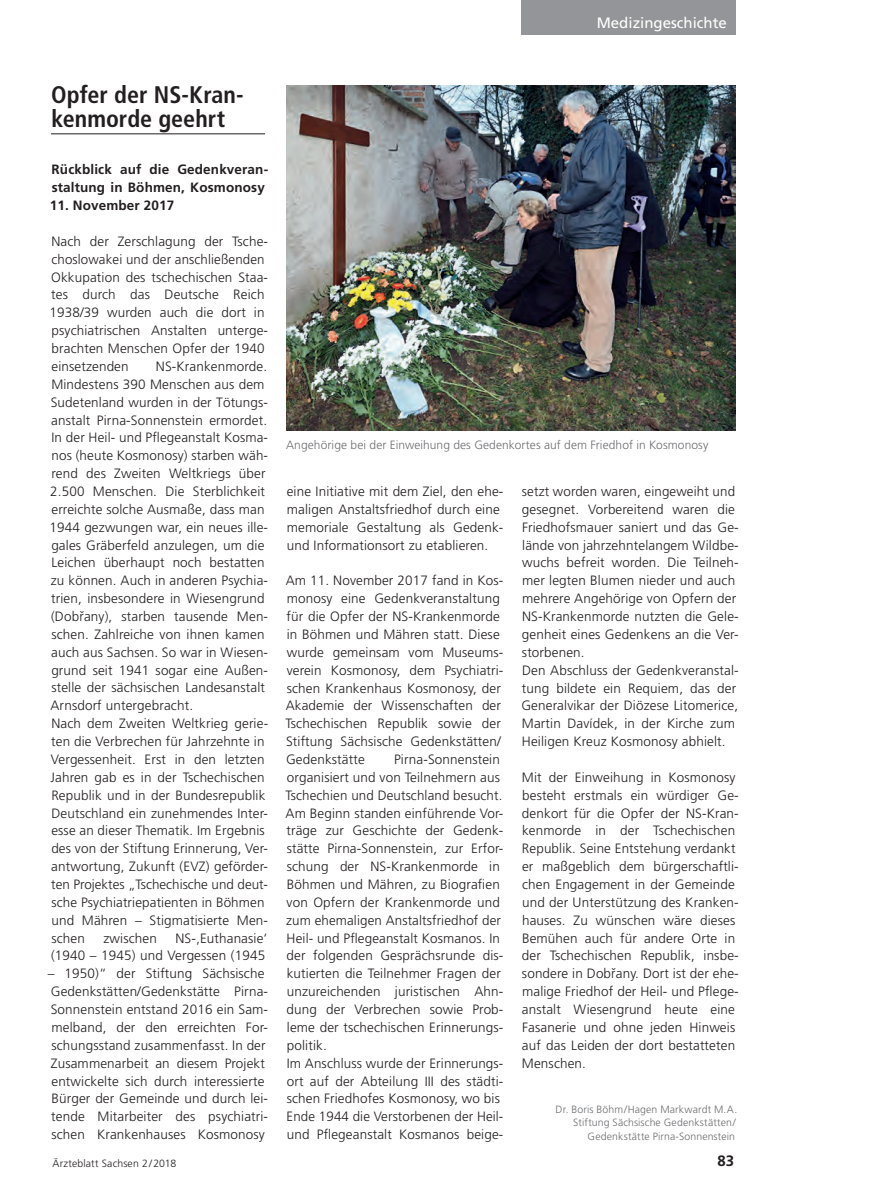
<style>
.page{position:relative;width:893px;height:1191px;background:#fff}
.page>*{position:absolute;margin:0;border:0;box-sizing:border-box;transform-origin:0 0}
.t1{font:700 condensed 24px/24px "Frutiger";color:#231f20}
.t2{font:15px "Frutiger";color:#fff}
.t3{font:700 15px "Frutiger";color:#231f20}
.t4{font:300 13.5px/17.9px "Frutiger";letter-spacing:.01em;color:#231f20}
.t5{font:700 13.5px/17.9px "Frutiger";letter-spacing:.01em;color:#231f20}
.t6{font:300 12px "Frutiger";letter-spacing:.01em;color:#6c6d70}
.t7{font:300 10.5px/13.5px "Frutiger";letter-spacing:.015em;color:#6c6d70;text-align:right}
.t8{font:300 10.5px "Frutiger";letter-spacing:.015em;color:#231f20}
.s1{font-family:"Helvetica"}
</style>
<div class="page">
<hr style="left:51px;top:133px;width:214px;height:1px;background:#231f20">
<div style="left:522px;top:0;width:214px;height:34px;background:#939598"></div>
<img style="left:286px;top:85px;width:450px;height:345px">
<p class="t2" style="left:597px;top:14px;width:132px">Medizingeschichte</p>
<h1 class="t1" style="left:51px;top:83px;width:194px">Opfer der NS-Kran&shy;kenmorde geehrt</h1>
<p class="t5" style="left:52px;top:161px;width:218px">Rückblick auf die Gedenkveran&shy;staltung in Böhmen, Kosmonosy</p>
<p class="t5" style="left:50px;top:196px;width:126px">11. November 2017</p>
<p class="t4" style="left:49px;top:232px;width:220px">Nach der Zerschlagung der Tsche&shy;choslowakei und der anschließenden<br>Okkupation des tschechischen Staa&shy;tes durch das Deutsche Reich<br>1938/39 wurden auch die dort in psychiatrischen Anstalten unterge&shy;brachten Menschen Opfer der 1940 einsetzenden</p>
<p class="t4" style="left:49px;top:357px;width:220px;text-indent:106px">NS-Krankenmorde.<br>Mindestens 390 Menschen aus dem Sudetenland wurden in der Tötungs&shy;anstalt Pirna-Sonnenstein ermordet.<br>In der Heil- und Pflegeanstalt Kosma&shy;nos (heute Kosmonosy) starben wäh&shy;rend des Zweiten Weltkriegs über 2.500 Menschen. Die Sterblichkeit erreichte solche Ausmaße, dass man 1944 gezwungen war, ein neues ille&shy;gales Gräberfeld anzulegen, um die Leichen überhaupt noch bestatten zu können. Auch in anderen Psychia&shy;trien, insbesondere in Wiesengrund (Dob<span class="s1">ř</span>any), starben tausende Men&shy;schen. Zahlreiche von ihnen kamen auch aus Sachsen. So war in Wiesen&shy;grund seit 1941 sogar eine Außen&shy;stelle der sächsischen Landesanstalt Arnsdorf untergebracht.<br>Nach dem Zweiten Weltkrieg gerie&shy;ten die Verbrechen für Jahrzehnte in Vergessenheit. Erst in den letzten Jahren gab es in der Tschechischen Republik und in der Bundesrepublik Deutschland ein zunehmendes Inter&shy;esse an dieser Thematik. Im Ergebnis des von der Stiftung Erinnerung, Ver&shy;antwortung, Zukunft (EVZ) geförder&shy;ten Projektes „Tschechische und deut&shy;sche Psychiatriepatienten in Böhmen und Mähren – Stigmatisierte Men&shy;schen</p>
<p class="t4" style="left:51px;top:929px;width:218px;text-align:right">NS-‚Euthanasie‘<br>(1940 – 1945) und Vergessen (1945</p>
<p class="t4" style="left:48px;top:964px;width:222px">– 1950)“ der Stiftung Sächsische Gedenkstätten/Gedenkstätte Pirna-Sonnenstein entstand 2016 ein Sam&shy;melband, der den erreichten For&shy;schungsstand zusammenfasst. In der Zusammenarbeit an diesem Projekt entwickelte sich durch interessierte Bürger der Gemeinde und durch lei&shy;tende Mitarbeiter des psychiatri&shy;schen Krankenhauses Kosmonosy</p>
<p class="t4" style="left:103px;top:929px;width:55px">zwischen</p>
<p class="t6" style="left:286px;top:437px;width:424px">Angehörige bei der Einweihung des Gedenkortes auf dem Friedhof in Kosmonosy</p>
<p class="t4" style="left:287px;top:482px;width:218px">eine Initiative mit dem Ziel, den ehe&shy;maligen Anstaltsfriedhof durch eine memoriale Gestaltung als Gedenk&shy;und Informationsort zu etablieren.</p>
<p class="t4" style="left:285px;top:571px;width:219px">Am 11. November 2017 fand in Kos&shy;monosy eine Gedenkveranstaltung für die Opfer der NS-Krankenmorde in Böhmen und Mähren statt. Diese wurde gemeinsam vom Museums&shy;verein Kosmonosy, dem Psychiatri&shy;schen Krankenhaus Kosmonosy, der<br>Akademie der Wissenschaften der<br>Tschechischen Republik sowie der<br>Stiftung Sächsische Gedenkstätten/<br>Gedenkstätte</p>
<p class="t4" style="left:285px;top:750px;width:219px;text-indent:108px">Pirna-Sonnenstein organisiert und von Teilnehmern aus Tschechien und Deutschland besucht.<br>Am Beginn standen einführende Vor&shy;träge zur Geschichte der Gedenk&shy;stätte Pirna-Sonnenstein, zur Erfor&shy;schung der NS-Krankenmorde in Böhmen und Mähren, zu Biografien von Opfern der Krankenmorde und zum ehemaligen Anstaltsfriedhof der Heil- und Pflegeanstalt Kosmanos. In der folgenden Gesprächsrunde dis&shy;kutierten die Teilnehmer Fragen der unzureichenden juristischen Ahn&shy;dung der Verbrechen sowie Prob&shy;leme der tschechischen Erinnerungs&shy;politik.<br>Im Anschluss wurde der Erinnerungs&shy;ort auf der Abteilung III des städti&shy;schen Friedhofes Kosmonosy, wo bis Ende 1944 die Verstorbenen der Heil&shy;und Pflegeanstalt Kosmanos beige-</p>
<p class="t4" style="left:521px;top:482px;width:219px">setzt worden waren, eingeweiht und gesegnet. Vorbereitend waren die Friedhofsmauer saniert und das Ge-- lände von jahrzehntelangem Wildbe&shy;wuchs befreit worden. Die Teilneh&shy;mer legten Blumen nieder und auch mehrere Angehörige von Opfern der NS-Krankenmorde nutzten die Gele&shy;genheit eines Gedenkens an die Ver&shy;storbenen.<br>Den Abschluss der Gedenkveranstal&shy;tung bildete ein Requiem, das der Generalvikar der Diözese Litomerice, Martin Davídek, in der Kirche zum Heiligen Kreuz Kosmonosy abhielt.</p>
<p class="t4" style="left:522px;top:768px;width:218px">Mit der Einweihung in Kosmonosy besteht erstmals ein würdiger Ge-- denkort für die Opfer der NS-Kran&shy;kenmorde in der Tschechischen<br>Republik. Seine Entstehung verdankt er maßgeblich dem bürgerschaftli&shy;chen Engagement in der Gemeinde und der Unterstützung des Kranken&shy;hauses. Zu wünschen wäre dieses<br>Bemühen auch für andere Orte in der Tschechischen Republik, insbe&shy;sondere in Dob<span class="s1">ř</span>any. Dort ist der ehe&shy;malige Friedhof der Heil- und Pflege&shy;anstalt Wiesengrund heute eine<br>Fasanerie und ohne jeden Hinweis auf das Leiden der dort bestatteten<br>Menschen.</p>
<p class="t7" style="left:556px;top:1102px;width:183px">Dr. Boris Böhm/Hagen Markwardt M.A.<br>Stiftung Sächsische Gedenkstätten/<br>Gedenkstätte Pirna-Sonnenstein</p>
<p class="t8" style="left:53px;top:1157px;width:125px">Ärzteblatt Sachsen 2/2018</p>
<p class="t3" style="left:717px;top:1151px;width:18px">83</p>
</div>
